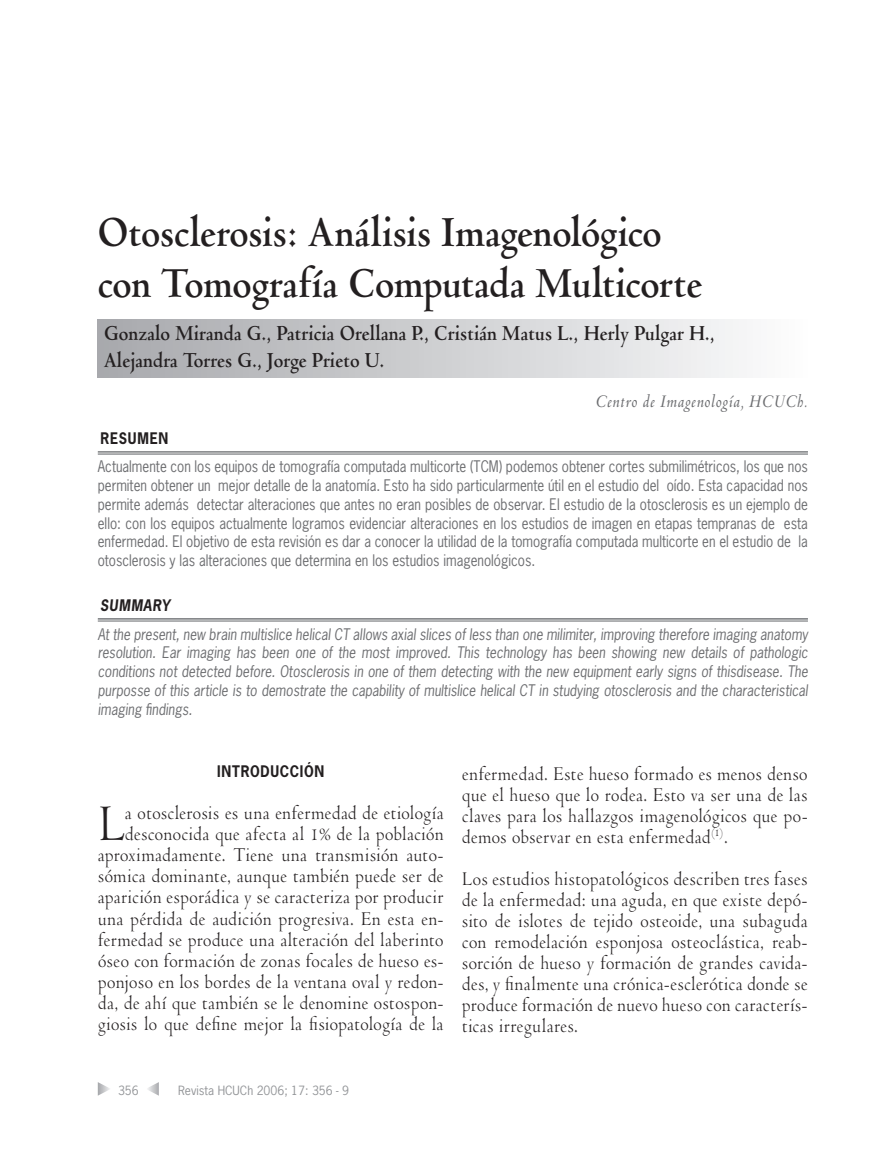
<style>
.page{position:relative;width:893px;height:1149px;background:#fff}
.page>*{position:absolute;margin:0;border:0;box-sizing:border-box;transform-origin:0 0}
.t1{font:55.5px "Venetian 301 BT";color:#231f20;scale:.9 1}
.t2{font:700 45px/51px "Venetian 301 BT";letter-spacing:-.01em;color:#231f20;scale:.9 1}
.t3{font:700 22.5px/27px "Venetian 301 BT";color:#231f20;scale:.9 1}
.t4{font:21px/21px "Venetian 301 BT";letter-spacing:-.005em;color:#231f20;text-align:justify;scale:.9 1}
.t5{font:italic 600 19.5px "Venetian 301 BT";letter-spacing:.03em;color:#6c6d70;scale:.9 1}
.t6{font:15px/18.8px "News Gothic Std";color:#6c6d70;text-align:justify;scale:.89 1}
.t7{font:italic 15px/18.8px "News Gothic Std";color:#6c6d70;text-align:justify;scale:.89 1}
.t8{font:700 15px "News Gothic Std";letter-spacing:.055em;color:#231f20;scale:.9 1}
.t9{font:italic 700 15px "News Gothic Std";letter-spacing:.05em;color:#231f20;scale:.9 1}
.t10{font:12px "News Gothic Std";color:#939598}
</style>
<div class="page">
<svg style="left:148px;top:1082px;width:11px;height:13px"></svg>
<svg style="left:98px;top:1082px;width:12px;height:13px"></svg>
<div style="left:98px;top:319px;width:710px;height:58px;background:linear-gradient(to right,#a7a8ac,#fcfcfd)"></div>
<hr style="left:98px;top:451px;width:710px;height:1px;background:#808285">
<hr style="left:98px;top:452px;width:710px;height:1px;background:#808285">
<hr style="left:98px;top:454px;width:710px;height:1px;background:#808285">
<hr style="left:98px;top:618px;width:710px;height:1px;background:#808285">
<hr style="left:98px;top:619px;width:710px;height:1px;background:#808285">
<hr style="left:98px;top:620px;width:710px;height:1px;background:#808285">
<h2 class="t2" style="left:98px;top:207px;width:673px">Otosclerosis: Análisis Imagenológico con Tomografía Computada Multicorte</h2>
<p class="t3" style="left:104px;top:319px;width:680px">Gonzalo Miranda G., Patricia Orellana P., Cristián Matus L., Herly Pulgar H.,<br>Alejandra Torres G., Jorge Prieto U.</p>
<p class="t5" style="left:596px;top:390px;width:237px">Centro de Imagenología, HCUCh.</p>
<p class="t8" style="left:101px;top:428px;width:77px">RESUMEN</p>
<p class="t6" style="left:98px;top:457px;width:799px">Actualmente con los equipos de tomografía computada multicorte (TCM) podemos obtener cortes submilimétricos, los que nos permiten obtener un mejor detalle de la anatomía. Esto ha sido particularmente útil en el estudio del oído. Esta capacidad nos permite además detectar alteraciones que antes no eran posibles de observar. El estudio de la otosclerosis es un ejemplo de ello: con los equipos actualmente logramos evidenciar alteraciones en los estudios de imagen en etapas tempranas de esta enfermedad. El objetivo de esta revisión es dar a conocer la utilidad de la tomografía computada multicorte en el estudio de la otosclerosis y las alteraciones que determina en los estudios imagenológicos.</p>
<p class="t9" style="left:100px;top:595px;width:79px">SUMMARY</p>
<p class="t7" style="left:98px;top:624px;width:799px">At the present, new brain multislice helical CT allows axial slices of less than one milimiter, improving therefore imaging anatomy resolution. Ear imaging has been one of the most improved. This technology has been showing new details of pathologic conditions not detected before. Otosclerosis in one of them detecting with the new equipment early signs of thisdisease. The purposse of this article is to demostrate the capability of multislice helical CT in studying otosclerosis and the characteristical imaging findings.</p>
<p class="t8" style="left:217px;top:761px;width:121px">INTRODUCCIÓN</p>
<p class="t4" style="left:98px;top:802px;width:386px;text-align:right">a otosclerosis es una enfermedad de etiología desconocida que afecta al 1% de la población aproximadamente. Tiene una transmisión auto&shy;sómica dominante, aunque también puede ser de aparición esporádica y se caracteriza por producir una pérdida de audición progresiva. En esta en&shy;fermedad se produce una alteración del laberinto óseo con formación de zonas focales de hueso es&shy;ponjoso en los bordes de la ventana oval y redon&shy;da, de ahí que también se le denomine ostospon&shy;giosis lo que define mejor la fisiopatología de la</p>
<h1 class="t1" style="left:98px;top:791px;width:32px">L</h1>
<p class="t10" style="left:118px;top:1081px;width:22px">356</p>
<p class="t10" style="left:178px;top:1081px;width:172px">Revista HCUCh 2006; 17: 356 - 9</p>
<p class="t4" style="left:462px;top:763px;width:386px">enfermedad. Este hueso formado es menos denso que el hueso que lo rodea. Esto va ser una de las claves para los hallazgos imagenológicos que po&shy;demos observar en esta enfermedad<sup>(1)</sup>.</p>
<p class="t4" style="left:462px;top:868px;width:386px">Los estudios histopatológicos describen tres fases de la enfermedad: una aguda, en que existe depó&shy;sito de islotes de tejido osteoide, una subaguda con remodelación esponjosa osteoclástica, reab&shy;sorción de hueso y formación de grandes cavida&shy;des, y finalmente una crónica-esclerótica donde se produce formación de nuevo hueso con caracterís&shy;ticas irregulares.</p>
</div>
